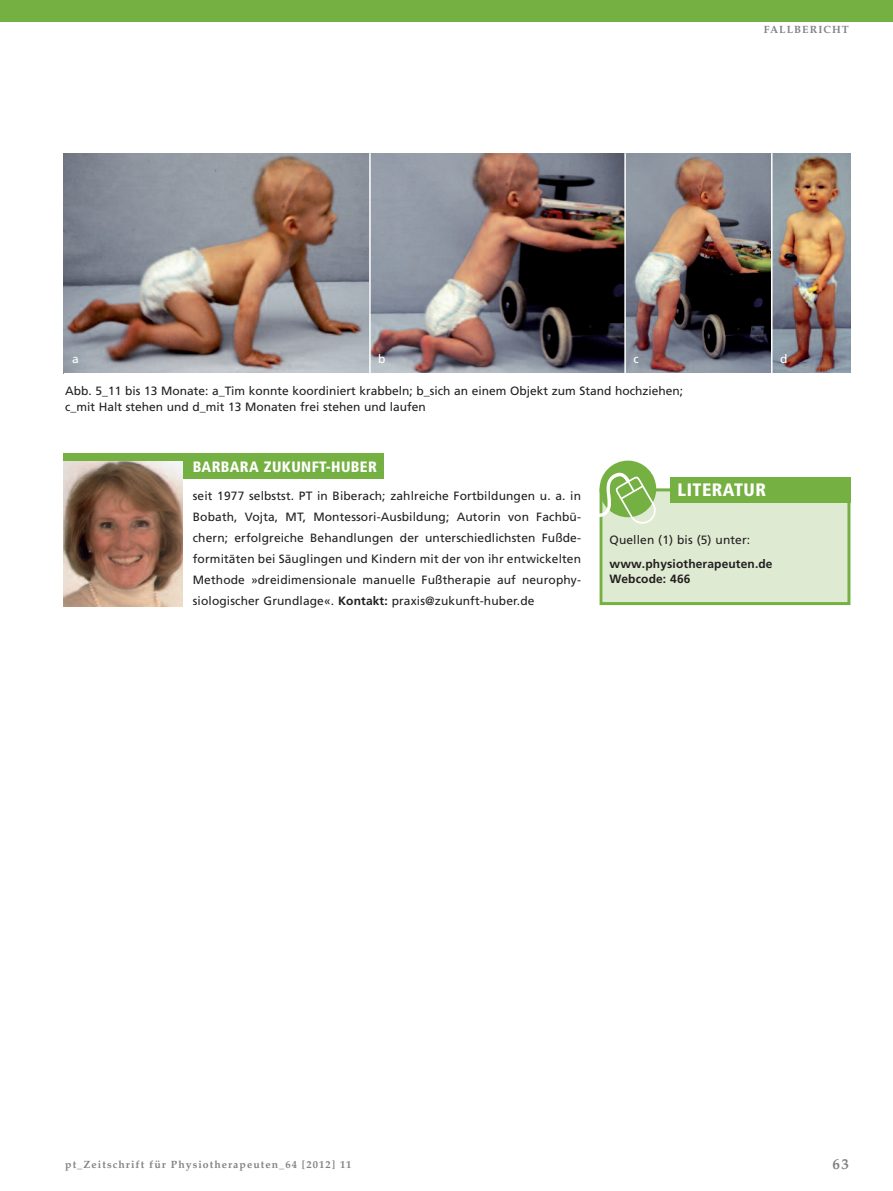
<style>
.page{position:relative;width:893px;height:1191px;background:#fff}
.page>*{position:absolute;margin:0;border:0;box-sizing:border-box;transform-origin:0 0}
.t1{font:900 condensed 18px "Frutiger LT Pro";letter-spacing:.025em;color:#fff}
.t2{font:900 condensed 15px "Frutiger LT Pro";letter-spacing:.025em;color:#fff}
.t3{font:700 15px "Palatino LT Std";color:#808285}
.t4{font:12px/21px "Frutiger LT Pro";color:#231f20}
.t5{font:700 12px/15px "Frutiger LT Pro";letter-spacing:.01em;color:#231f20}
.t6{font:12px "Frutiger LT Pro";color:#fff}
.t7{font:700 10.5px "Palatino LT Std";letter-spacing:.1em;color:#808285}
.s1{font-weight:700}
</style>
<div class="page">
<div style="left:0;top:0;width:893px;height:21px;background:#75b042"></div>
<img style="left:64px;top:153px;width:305px;height:220px">
<img style="left:371px;top:153px;width:253px;height:220px">
<img style="left:626px;top:153px;width:145px;height:220px">
<img style="left:772px;top:153px;width:78px;height:220px">
<div style="left:64px;top:453px;width:320px;height:26px;background:#75b042"></div>
<img style="left:64px;top:461px;width:119px;height:145px">
<div style="left:603px;top:491px;width:244px;height:111px;background:#dfead2"></div>
<div style="left:600px;top:488px;width:250px;height:117px;border:3px solid #75b042"></div>
<div style="left:600px;top:460px;width:56px;height:57px;background:#75b042;border-radius:50%"></div>
<svg style="left:600px;top:471px;width:56px;height:53px"></svg>
<div style="left:670px;top:477px;width:180px;height:26px;background:#75b042"></div>
<p class="t7" style="left:764px;top:26px;width:87px">FALLBERICHT</p>
<p class="t6" style="left:378px;top:355px;width:9px">b</p>
<p class="t6" style="left:633px;top:355px;width:7px">c</p>
<p class="t6" style="left:780px;top:355px;width:9px">d</p>
<p class="t6" style="left:72px;top:355px;width:8px">a</p>
<p class="t4" style="left:65px;top:384px;width:619px;line-height:16.5px">Abb. 5_11 bis 13 Monate: a_Tim konnte koordiniert krabbeln; b_sich an einem Objekt zum Stand hochziehen; c_mit Halt stehen und d_mit 13 Monaten frei stehen und laufen</p>
<p class="t2" style="left:193px;top:461px;width:186px">BARBARA ZUKUNFT-HUBER</p>
<p class="t4" style="left:193px;top:486px;width:390px;text-align:justify">seit 1977 selbstst. PT in Biberach; zahlreiche Fortbildungen u. a. in Bobath, Vojta, MT, Montessori-Ausbildung; Autorin von Fachbü&shy;chern; erfolgreiche Behandlungen der unterschiedlichsten Fußde&shy;formitäten bei Säuglingen und Kindern mit der von ihr entwickelten Methode »dreidimensionale manuelle Fußtherapie auf neurophy&shy;siologischer Grundlage«. <span class="s1">Kontakt:</span> praxis@zukunft-huber.de</p>
<h1 class="t1" style="left:678px;top:483px;width:90px">LITERATUR</h1>
<p class="t4" style="left:610px;top:531px;width:142px">Quellen (1) bis (5) unter:</p>
<p class="t5" style="left:610px;top:557px;width:165px">www.physiotherapeuten.de<br>Webcode: 466</p>
<p class="t7" style="left:65px;top:1160px;width:288px">pt_Zeitschrift für Physiotherapeuten_64 [2012] 11</p>
<p class="t3" style="left:832px;top:1158px;width:18px">63</p>
</div>
